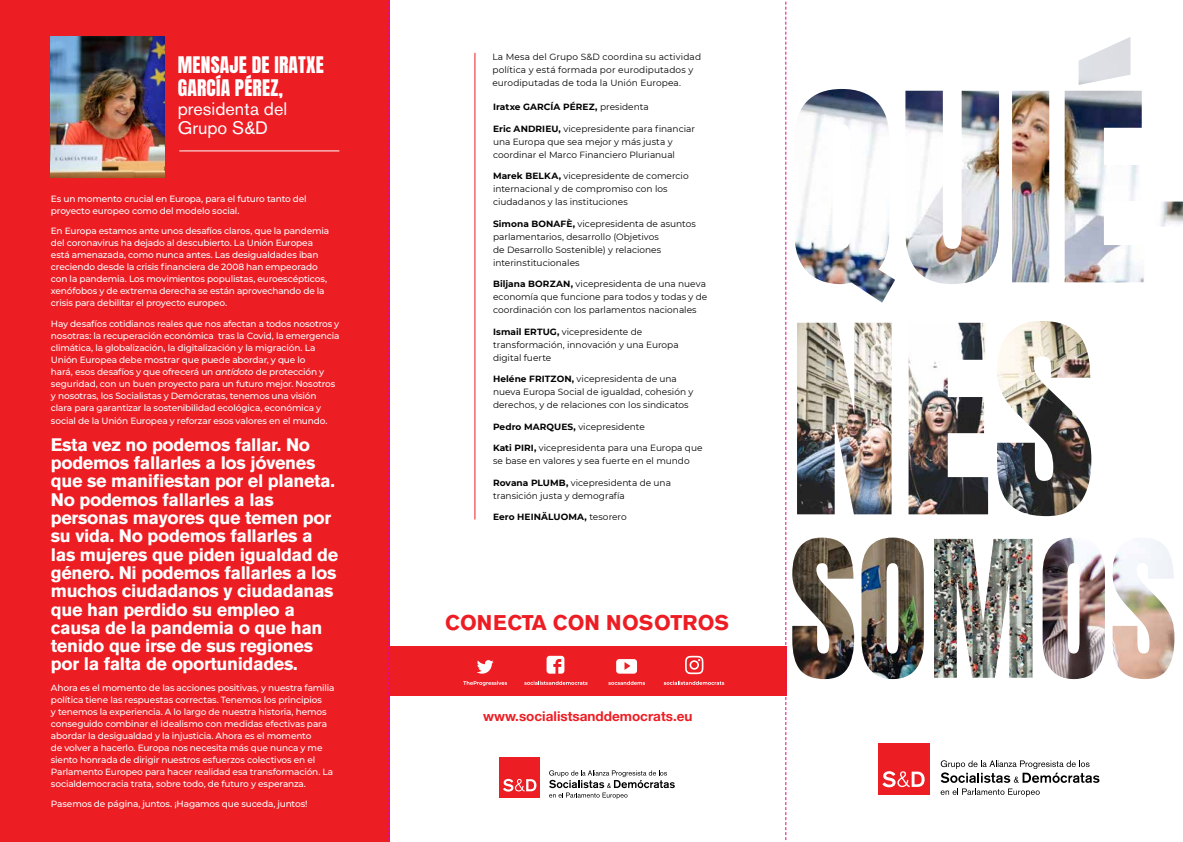
<style>
.page{position:relative;width:1183px;height:842px;background:#fff}
.page>*{position:absolute;margin:0;border:0;box-sizing:border-box;transform-origin:0 0}
.t1{font:700 21.1px "Akzidenz Grotesk Pro";color:#ed1d24}
.t2{font:19.5px/23px "Anton";letter-spacing:.01em;color:#fff}
.t3{font:700 18px/18.3px "Akzidenz Grotesk Pro";letter-spacing:-.02em;color:#fff}
.t4{font:18px/19px "Akzidenz Grotesk Pro";color:#fff}
.t5{font:700 13.5px "Helvetica Neue LT Std";color:#ed1d24}
.t6{font:500 9px/12px "Montserrat";letter-spacing:-.02em;color:#fff}
.t7{font:9px/13px "Montserrat";color:#000}
.t8{font:700 9px "Montserrat";letter-spacing:.01em;color:#000}
.s1{font-weight:400}
.s2{font-weight:700}
.s3{font-style:italic}
</style>
<div class="page">
<div style="left:0;top:0;width:389px;height:842px;background:#ed1d24"></div>
<div style="left:388px;top:646px;width:398px;height:50px;background:#ed1d24"></div>
<svg style="left:546px;top:656px;width:18px;height:18px"></svg>
<svg style="left:616px;top:659px;width:21px;height:15px"></svg>
<svg style="left:477px;top:660px;width:16px;height:14px"></svg>
<svg style="left:463px;top:681px;width:44px;height:5px"></svg>
<svg style="left:524px;top:681px;width:63px;height:4px"></svg>
<svg style="left:608px;top:681px;width:37px;height:4px"></svg>
<svg style="left:685px;top:656px;width:18px;height:18px"></svg>
<svg style="left:663px;top:681px;width:61px;height:4px"></svg>
<img style="left:51px;top:36px;width:114px;height:141px">
<hr style="left:179px;top:150px;width:160px;height:1px;background:#fff">
<hr style="left:474px;top:53px;width:1px;height:466px;background:#ed1d24">
<svg style="left:940px;top:760px;width:159px;height:37px"></svg>
<div style="left:877px;top:743px;width:52px;height:51px;background:#ed1d24"></div>
<svg style="left:882px;top:771px;width:42px;height:16px"></svg>
<svg style="left:549px;top:770px;width:125px;height:29px"></svg>
<div style="left:499px;top:757px;width:41px;height:40px;background:#ed1d24"></div>
<svg style="left:503px;top:779px;width:33px;height:13px"></svg>
<img style="left:934px;top:539px;width:98px;height:139px">
<img style="left:797px;top:321px;width:293px;height:195px">
<img style="left:795px;top:89px;width:387px;height:214px">
<img style="left:1078px;top:37px;width:52px;height:48px">
<img style="left:792px;top:538px;width:131px;height:141px">
<img style="left:1042px;top:538px;width:132px;height:141px">
<svg style="left:785px;top:1px;width:1px;height:840px"></svg>
<svg style="left:388px;top:1px;width:1px;height:839px"></svg>
<p class="t7" style="left:492px;top:49px;width:210px">La Mesa del Grupo S&amp;D coordina su actividad política y está formada por eurodiputados y eurodiputadas de toda la Unión Europea.</p>
<h2 class="t2" style="left:178px;top:55px;width:147px">MENSAJE DE IRATXE<br>GARCÍA PÉREZ,</h2>
<h3 class="t4" style="left:178px;top:99px;width:111px">presidenta del<br>Grupo S&amp;D</h3>
<p class="t8" style="left:493px;top:100px;width:157px">Iratxe GARCÍA PÉREZ, <span class="s1">presidenta</span></p>
<p class="t7" style="left:493px;top:122px;width:203px"><span class="s2">Eric ANDRIEU,</span> vicepresidente para financiar una Europa que sea mejor y más justa y coordinar el Marco Financiero Plurianual</p>
<p class="t7" style="left:493px;top:169px;width:197px"><span class="s2">Marek BELKA,</span> vicepresidente de comercio internacional y de compromiso con los ciudadanos y las instituciones</p>
<p class="t7" style="left:493px;top:217px;width:204px"><span class="s2">Simona BONAFÈ,</span> vicepresidenta de asuntos parlamentarios, desarrollo (Objetivos<br>de Desarrollo Sostenible) y relaciones interinstitucionales</p>
<p class="t7" style="left:493px;top:277px;width:216px"><span class="s2">Biljana BORZAN,</span> vicepresidenta de una nueva economía que funcione para todos y todas y de coordinación con los parlamentos nacionales</p>
<p class="t7" style="left:493px;top:325px;width:187px"><span class="s2">Ismail ERTUG,</span> vicepresidente de transformación, innovación y una Europa digital fuerte</p>
<p class="t7" style="left:493px;top:372px;width:202px"><span class="s2">Heléne FRITZON,</span> vicepresidenta de una nueva Europa Social de igualdad, cohesión y derechos, y de relaciones con los sindicatos</p>
<p class="t7" style="left:493px;top:420px;width:153px"><span class="s2">Pedro MARQUES,</span> vicepresidente</p>
<p class="t7" style="left:493px;top:441px;width:211px"><span class="s2">Kati PIRI,</span> vicepresidenta para una Europa que se base en valores y sea fuerte en el mundo</p>
<p class="t7" style="left:493px;top:476px;width:179px"><span class="s2">Rovana PLUMB,</span> vicepresidenta de una transición justa y demografía</p>
<p class="t8" style="left:493px;top:510px;width:135px">Eero HEINÄLUOMA, <span class="s1">tesorero</span></p>
<p class="t6" style="left:51px;top:192px;width:257px">Es un momento crucial en Europa, para el futuro tanto del proyecto europeo como del modelo social.</p>
<p class="t6" style="left:51px;top:225px;width:280px">En Europa estamos ante unos desafíos claros, que la pandemia del coronavirus ha dejado al descubierto. La Unión Europea está amenazada, como nunca antes. Las desigualdades iban creciendo desde la crisis financiera de 2008 han empeorado con la pandemia. Los movimientos populistas, euroescépticos, xenófobos y de extrema derecha se están aprovechando de la crisis para debilitar el proyecto europeo.</p>
<p class="t6" style="left:51px;top:317px;width:290px">Hay desafíos cotidianos reales que nos afectan a todos nosotros y nosotras: la recuperación económica tras la Covid, la emergencia climática, la globalización, la digitalización y la migración. La Unión Europea debe mostrar que puede abordar, y que lo<br>hará, esos desafíos y que ofrecerá un <span class="s3">antídoto</span> de protección y seguridad, con un buen proyecto para un futuro mejor. Nosotros y nosotras, los Socialistas y Demócratas, tenemos una visión clara para garantizar la sostenibilidad ecológica, económica y</p>
<p class="t6" style="left:51px;top:414px;width:278px">social de la Unión Europea y reforzar esos valores en el mundo.</p>
<p class="t3" style="left:51px;top:435px;width:289px">Esta vez no podemos fallar. No podemos fallarles a los jóvenes que se manifiestan por el planeta.<br>No podemos fallarles a las personas mayores que temen por su vida. No podemos fallarles a las mujeres que piden igualdad de género. Ni podemos fallarles a los muchos ciudadanos y ciudadanas que han perdido su empleo a causa de la pandemia o que han tenido que irse de sus regiones por la falta de oportunidades.</p>
<p class="t6" style="left:51px;top:681px;width:285px">Ahora es el momento de las acciones positivas, y nuestra familia política tiene las respuestas correctas. Tenemos los principios<br>y tenemos la experiencia. A lo largo de nuestra historia, hemos conseguido combinar el idealismo con medidas efectivas para abordar la desigualdad y la injusticia. Ahora es el momento<br>de volver a hacerlo. Europa nos necesita más que nunca y me siento honrada de dirigir nuestros esfuerzos colectivos en el Parlamento Europeo para hacer realidad esa transformación. La socialdemocracia trata, sobre todo, de futuro y esperanza.</p>
<p class="t6" style="left:51px;top:798px;width:258px">Pasemos de página, juntos. ¡Hagamos que suceda, juntos!</p>
<h1 class="t1" style="left:445px;top:609px;width:285px">CONECTA CON NOSOTROS</h1>
<h3 class="t5" style="left:483px;top:708px;width:211px">www.socialistsanddemocrats.eu</h3>
</div>
